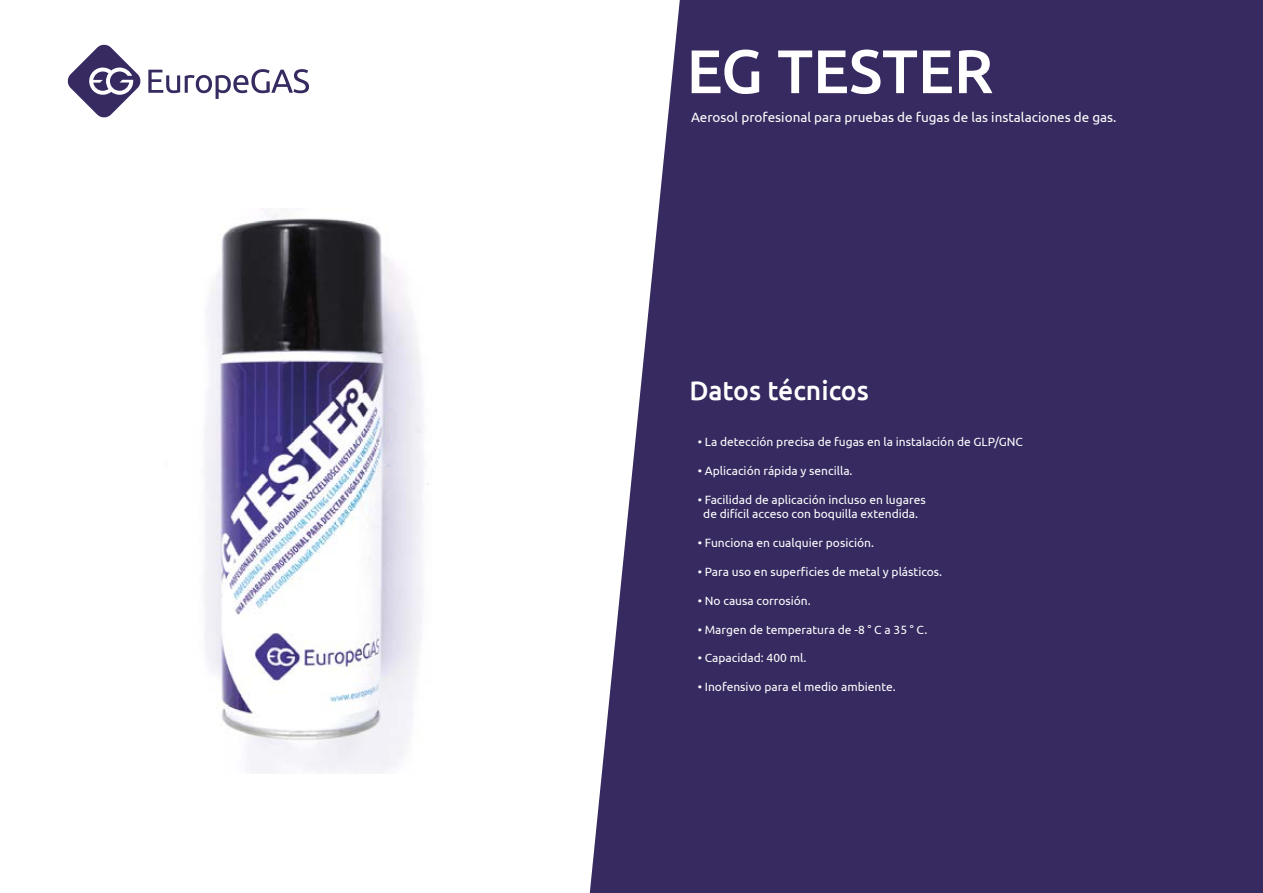
<style>
.page{position:relative;width:1263px;height:893px;background:#fff}
.page>*{position:absolute;margin:0;border:0;box-sizing:border-box;transform-origin:0 0}
.t1{font:500 61.5px "Ubuntu";color:#fff}
.t2{font:500 27px "Ubuntu";color:#fff}
.t3{font:13.5px "Ubuntu";color:#fff}
.t4{font:12px/14.4px "Ubuntu";color:#fff;text-align:center}
</style>
<div class="page">
<div style="left:590px;top:0;width:673px;height:893px;background:#362a60"></div>
<svg style="left:148px;top:69px;width:161px;height:30px"></svg>
<svg style="left:67px;top:44px;width:74px;height:74px"></svg>
<img style="left:204px;top:209px;width:388px;height:564px">
<h1 class="t1" style="left:686px;top:32px;width:308px">EG TESTER</h1>
<p class="t3" style="left:691px;top:109px;width:427px">Aerosol profesional para pruebas de fugas de las instalaciones de gas.</p>
<h2 class="t2" style="left:689px;top:373px;width:181px">Datos técnicos</h2>
<p class="t4" style="left:698px;top:434px;width:327px">• La detección precisa de fugas en la instalación de GLP/GNC</p>
<p class="t4" style="left:698px;top:463px;width:156px">• Aplicación rápida y sencilla.</p>
<p class="t4" style="left:698px;top:492px;width:229px">• Facilidad de aplicación incluso en lugares de difícil acceso con boquilla extendida.</p>
<p class="t4" style="left:698px;top:535px;width:178px">• Funciona en cualquier posición.</p>
<p class="t4" style="left:698px;top:564px;width:246px">• Para uso en superficies de metal y plásticos.</p>
<p class="t4" style="left:698px;top:593px;width:114px">• No causa corrosión.</p>
<p class="t4" style="left:698px;top:622px;width:231px">• Margen de temperatura de -8 ° C a 35 ° C.</p>
<p class="t4" style="left:698px;top:650px;width:110px">• Capacidad: 400 ml.</p>
<p class="t4" style="left:698px;top:679px;width:200px">• Inofensivo para el medio ambiente.</p>
</div>
